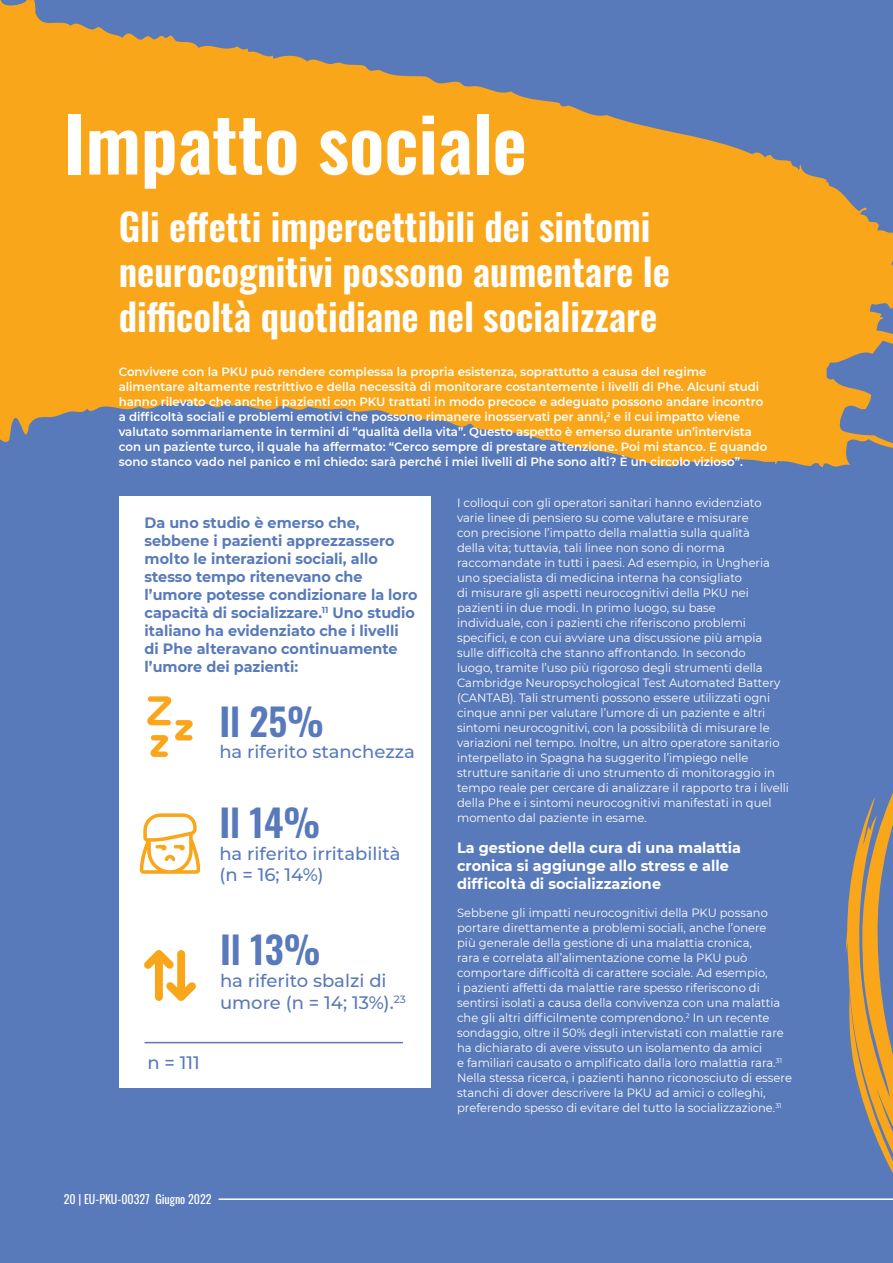
<style>
.page{position:relative;width:893px;height:1263px;background:#597aba}
.page>*{position:absolute;margin:0;border:0;box-sizing:border-box;transform-origin:0 0}
.t1{font:600 75px "Oswald";color:#fff}
.t2{font:600 37.5px/45px "Oswald";color:#fff}
.t3{font:600 37.5px "Oswald";color:#587abb}
.t4{font:500 18px/21.6px "Montserrat";color:#587abb}
.t5{font:700 15px/18px "Montserrat";color:#587abb;scale:.96 1}
.t6{font:700 15px/18px "Montserrat";color:#fff;scale:.96 1}
.t7{font:12px/15px "Montserrat";color:#fff;scale:.96 1}
.t8{font:600 12px/15px "Montserrat";color:#fff}
.t9{font:12px "Oswald";color:#fff}
</style>
<div class="page">
<svg style="left:0;top:0;width:893px;height:467px;fill:#faa61a"></svg>
<hr style="left:219px;top:1198px;width:674px;height:2px;background:#fff">
<div style="left:119px;top:496px;width:311px;height:592px;background:#fff"></div>
<svg style="left:147px;top:696px;width:46px;height:61px"></svg>
<svg style="left:846px;top:793px;width:47px;height:406px"></svg>
<svg style="left:140px;top:813px;width:60px;height:61px"></svg>
<svg style="left:144px;top:950px;width:52px;height:51px"></svg>
<hr style="left:145px;top:1042px;width:258px;height:1px;background:#587abb">
<h1 class="t1" style="left:64px;top:77px;width:465px">Impatto sociale</h1>
<h2 class="t2" style="left:119px;top:200px;width:553px">Gli effetti impercettibili dei sintomi neurocognitivi possono aumentare le difficoltà quotidiane nel socializzare</h2>
<p class="t8" style="left:119px;top:364px;width:650px">Convivere con la PKU può rendere complessa la propria esistenza, soprattutto a causa del regime alimentare altamente restrittivo e della necessità di monitorare costantemente i livelli di Phe. Alcuni studi hanno rilevato che anche i pazienti con PKU trattati in modo precoce e adeguato possono andare incontro a difficoltà sociali e problemi emotivi che possono rimanere inosservati per anni,<sup>2</sup> e il cui impatto viene valutato sommariamente in termini di “qualità della vita”. Questo aspetto è emerso durante un’intervista con un paziente turco, il quale ha affermato: “Cerco sempre di prestare attenzione. Poi mi stanco. E quando sono stanco vado nel panico e mi chiedo: sarà perché i miei livelli di Phe sono alti? È un circolo vizioso”.</p>
<p class="t7" style="left:457px;top:495px;width:347px">I colloqui con gli operatori sanitari hanno evidenziato varie linee di pensiero su come valutare e misurare<br>con precisione l’impatto della malattia sulla qualità<br>della vita; tuttavia, tali linee non sono di norma raccomandate in tutti i paesi. Ad esempio, in Ungheria uno specialista di medicina interna ha consigliato<br>di misurare gli aspetti neurocognitivi della PKU nei pazienti in due modi. In primo luogo, su base<br>individuale, con i pazienti che riferiscono problemi specifici, e con cui avviare una discussione più ampia sulle difficoltà che stanno affrontando. In secondo<br>luogo, tramite l’uso più rigoroso degli strumenti della Cambridge Neuropsychological Test Automated Battery (CANTAB). Tali strumenti possono essere utilizzati ogni cinque anni per valutare l’umore di un paziente e altri sintomi neurocognitivi, con la possibilità di misurare le variazioni nel tempo. Inoltre, un altro operatore sanitario interpellato in Spagna ha suggerito l’impiego nelle strutture sanitarie di uno strumento di monitoraggio in tempo reale per cercare di analizzare il rapporto tra i livelli della Phe e i sintomi neurocognitivi manifestati in quel momento dal paziente in esame.</p>
<p class="t6" style="left:457px;top:838px;width:297px">La gestione della cura di una malattia cronica si aggiunge allo stress e alle difficoltà di socializzazione</p>
<p class="t7" style="left:457px;top:904px;width:350px">Sebbene gli impatti neurocognitivi della PKU possano portare direttamente a problemi sociali, anche l’onere<br>più generale della gestione di una malattia cronica,<br>rara e correlata all’alimentazione come la PKU può comportare difficoltà di carattere sociale. Ad esempio,<br>i pazienti affetti da malattie rare spesso riferiscono di sentirsi isolati a causa della convivenza con una malattia che gli altri difficilmente comprendono.<sup>2</sup> In un recente sondaggio, oltre il 50% degli intervistati con malattie rare ha dichiarato di avere vissuto un isolamento da amici<br>e familiari causato o amplificato dalla loro malattia rara.<sup>31<br></sup>Nella stessa ricerca, i pazienti hanno riconosciuto di essere stanchi di dover descrivere la PKU ad amici o colleghi, preferendo spesso di evitare del tutto la socializzazione.<sup>31</sup></p>
<p class="t5" style="left:145px;top:513px;width:286px">Da uno studio è emerso che, sebbene i pazienti apprezzassero molto le interazioni sociali, allo stesso tempo ritenevano che l’umore potesse condizionare la loro capacità di socializzare.<sup>11</sup> Uno studio italiano ha evidenziato che i livelli<br>di Phe alteravano continuamente l’umore dei pazienti:</p>
<h2 class="t3" style="left:219px;top:688px;width:106px">Il 25%</h2>
<h3 class="t4" style="left:219px;top:740px;width:197px">ha riferito stanchezza</h3>
<h2 class="t3" style="left:219px;top:789px;width:102px">Il 14%</h2>
<h3 class="t4" style="left:219px;top:842px;width:183px">ha riferito irritabilità (n = 16; 14%)</h3>
<h2 class="t3" style="left:220px;top:917px;width:102px">Il 13%</h2>
<h3 class="t4" style="left:220px;top:969px;width:187px">ha riferito sbalzi di umore (n = 14; 13%).<sup>23</sup></h3>
<h3 class="t4" style="left:147px;top:1051px;width:54px">n = 111</h3>
<p class="t9" style="left:64px;top:1188px;width:149px">20 | EU-PKU-00327 Giugno 2022</p>
</div>
